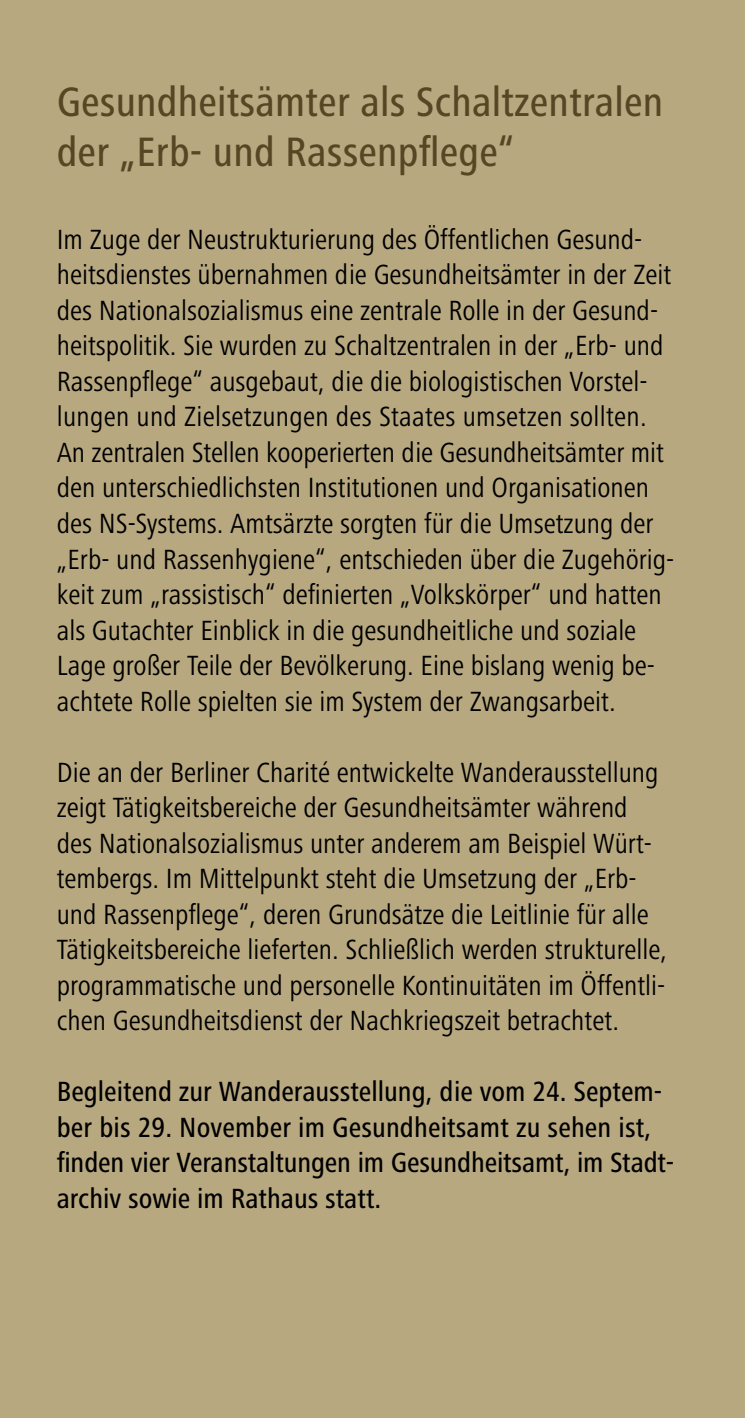
<style>
.page{position:relative;width:745px;height:1418px;background:#fff}
.page>*{position:absolute;margin:0;border:0;box-sizing:border-box;transform-origin:0 0}
.t1{font:500 condensed 42.5px/50px "Frutiger Next Pro";letter-spacing:.005em;color:#574524}
.t2{font:condensed 28.75px/35.5px "Frutiger Next Pro";color:#000}
.t3{font:500 condensed 28.75px/35.5px "Frutiger Next Pro";color:#000}
</style>
<div class="page">
<div style="left:0;top:0;width:744px;height:1417px;background:#b7a880"></div>
<hr style="left:744px;top:0;width:1px;height:1417px;background:#e6e0d2">
<h1 class="t1" style="left:57px;top:77px;width:607px">Gesundheitsämter als Schaltzentralen der „Erb- und Rassenpflege“</h1>
<p class="t2" style="left:57px;top:221px;width:618px">Im Zuge der Neustrukturierung des Öffentlichen Gesund&shy;heitsdienstes übernahmen die Gesundheitsämter in der Zeit des Nationalsozialismus eine zentrale Rolle in der Gesund&shy;heitspolitik. Sie wurden zu Schaltzentralen in der „Erb- und Rassenpflege“ ausgebaut, die die biologistischen Vorstel&shy;lungen und Zielsetzungen des Staates umsetzen sollten.<br>An zentralen Stellen kooperierten die Gesundheitsämter mit den unterschiedlichsten Institutionen und Organisationen des NS-Systems. Amtsärzte sorgten für die Umsetzung der „Erb- und Rassenhygiene“, entschieden über die Zugehörig&shy;keit zum „rassistisch“ definierten „Volkskörper“ und hatten als Gutachter Einblick in die gesundheitliche und soziale Lage großer Teile der Bevölkerung. Eine bislang wenig be&shy;achtete Rolle spielten sie im System der Zwangsarbeit.</p>
<p class="t2" style="left:57px;top:754px;width:611px">Die an der Berliner Charité entwickelte Wanderausstellung zeigt Tätigkeitsbereiche der Gesundheitsämter während des Nationalsozialismus unter anderem am Beispiel Würt&shy;tembergs. Im Mittelpunkt steht die Umsetzung der „Erb&shy;und Rassenpflege“, deren Grundsätze die Leitlinie für alle Tätigkeitsbereiche lieferten. Schließlich werden strukturelle, programmatische und personelle Kontinuitäten im Öffentli&shy;chen Gesundheitsdienst der Nachkriegszeit betrachtet.</p>
<p class="t3" style="left:57px;top:1074px;width:616px">Begleitend zur Wanderausstellung, die vom 24. Septem&shy;ber bis 29. November im Gesundheitsamt zu sehen ist, finden vier Veranstaltungen im Gesundheitsamt, im Stadt&shy;archiv sowie im Rathaus statt.</p>
</div>
